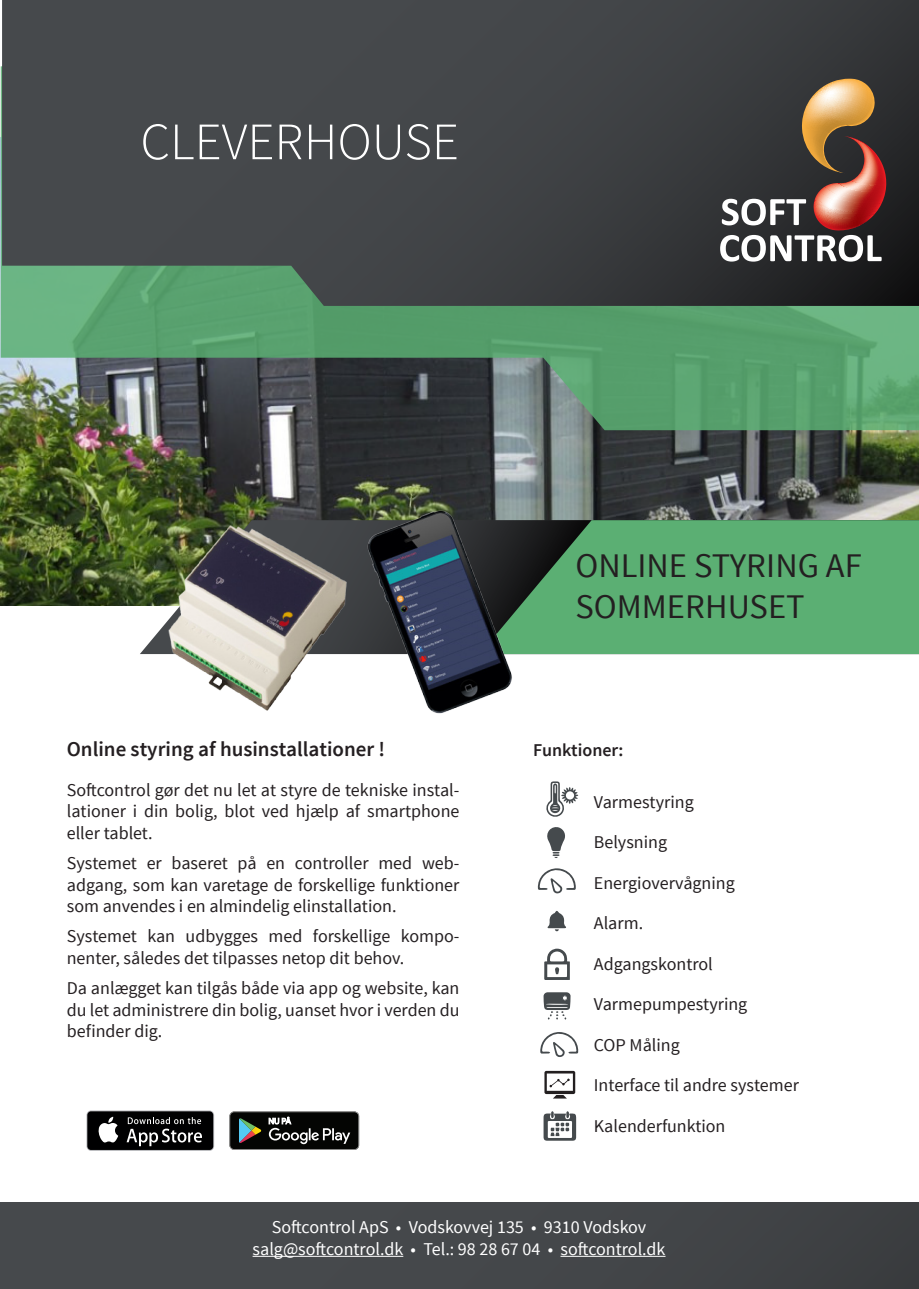
<style>
.page{position:relative;width:919px;height:1289px;background:#fff}
.page>*{position:absolute;margin:0;border:0;box-sizing:border-box;transform-origin:0 0}
.t1{font:300 52.5px "Source Sans Pro";color:#fff}
.t2{font:34.5px "Source Sans Pro";color:#241f21}
.t3{font:600 21px "Source Sans Pro";color:#241f21}
.t4{font:18px/21.6px "Source Sans Pro";color:#241f21;text-align:justify}
.t5{font:18px "Source Sans Pro";color:#fff}
.t6{font:600 18px "Source Sans Pro";color:#241f21}
</style>
<div class="page">
<svg style="left:0;top:1202px;width:918px;height:86px;background:#434649"></svg>
<img style="left:1px;top:430px;width:917px;height:175px">
<div style="left:568px;top:520px;width:350px;height:134px;background:#5baf73"></div>
<svg style="left:1px;top:66px;width:917px;height:364px;background:#598969"></svg>
<svg style="left:2px;top:0;width:916px;height:306px;background:#404646"></svg>
<svg style="left:720px;top:79px;width:166px;height:182px;background:#6b5950"></svg>
<img style="left:150px;top:489px;width:211px;height:222px">
<img style="left:322px;top:500px;width:246px;height:214px">
<hr style="left:252px;top:1255px;width:151px;height:1px;background:#fff">
<hr style="left:560px;top:1255px;width:105px;height:1px;background:#fff">
<svg style="left:86px;top:1110px;width:128px;height:40px"></svg>
<div style="left:87px;top:1111px;width:126px;height:38px;background:#000001;border-radius:4px"></div>
<svg style="left:98px;top:1116px;width:20px;height:26px"></svg>
<svg style="left:127px;top:1117px;width:75px;height:29px"></svg>
<svg style="left:229px;top:1111px;width:130px;height:38px;background:#2c2f2c"></svg>
<svg style="left:546px;top:781px;width:32px;height:36px"></svg>
<svg style="left:547px;top:827px;width:18px;height:31px"></svg>
<svg style="left:537px;top:868px;width:39px;height:25px"></svg>
<svg style="left:547px;top:910px;width:19px;height:21px"></svg>
<svg style="left:544px;top:948px;width:25px;height:32px"></svg>
<svg style="left:543px;top:992px;width:27px;height:27px"></svg>
<svg style="left:540px;top:1032px;width:38px;height:25px"></svg>
<svg style="left:543px;top:1111px;width:33px;height:29px"></svg>
<svg style="left:544px;top:1070px;width:31px;height:28px"></svg>
<p class="t1" style="left:140px;top:110px;width:320px">CLEVERHOUSE</p>
<p class="t3" style="left:67px;top:736px;width:320px">Online styring af husinstallationer !</p>
<p class="t4" style="left:67px;top:779px;width:394px">Softcontrol gør det nu let at styre de tekniske instal&shy;lationer i din bolig, blot ved hjælp af smartphone eller tablet.</p>
<p class="t4" style="left:67px;top:852px;width:394px">Systemet er baseret på en controller med web&shy;adgang, som kan varetage de forskellige funktioner som anvendes i en almindelig elinstallation.</p>
<p class="t4" style="left:67px;top:925px;width:394px">Systemet kan udbygges med forskellige kompo&shy;nenter, således det tilpasses netop dit behov.</p>
<p class="t4" style="left:67px;top:977px;width:394px">Da anlægget kan tilgås både via app og website, kan du let administrere din bolig, uanset hvor i verden du befinder dig.</p>
<p class="t2" style="left:575px;top:544px;width:288px">ONLINE STYRING AF</p>
<p class="t2" style="left:575px;top:585px;width:231px">SOMMERHUSET</p>
<p class="t6" style="left:533px;top:738px;width:92px">Funktioner:</p>
<p class="t4" style="left:594px;top:791px;width:101px">Varmestyring</p>
<p class="t4" style="left:594px;top:831px;width:75px">Belysning</p>
<p class="t4" style="left:594px;top:872px;width:142px">Energiovervågning</p>
<p class="t4" style="left:594px;top:912px;width:51px">Alarm.</p>
<p class="t4" style="left:594px;top:953px;width:120px">Adgangskontrol</p>
<p class="t4" style="left:594px;top:993px;width:155px">Varmepumpestyring</p>
<p class="t4" style="left:594px;top:1034px;width:87px">COP Måling</p>
<p class="t4" style="left:594px;top:1074px;width:206px">Interface til andre systemer</p>
<p class="t4" style="left:594px;top:1115px;width:133px">Kalenderfunktion</p>
<p class="t5" style="left:272px;top:1216px;width:376px">Softcontrol ApS • Vodskovvej 135 • 9310 Vodskov</p>
<p class="t5" style="left:252px;top:1237px;width:414px">salg@softcontrol.dk • Tel.: 98 28 67 04 • softcontrol.dk</p>
</div>
